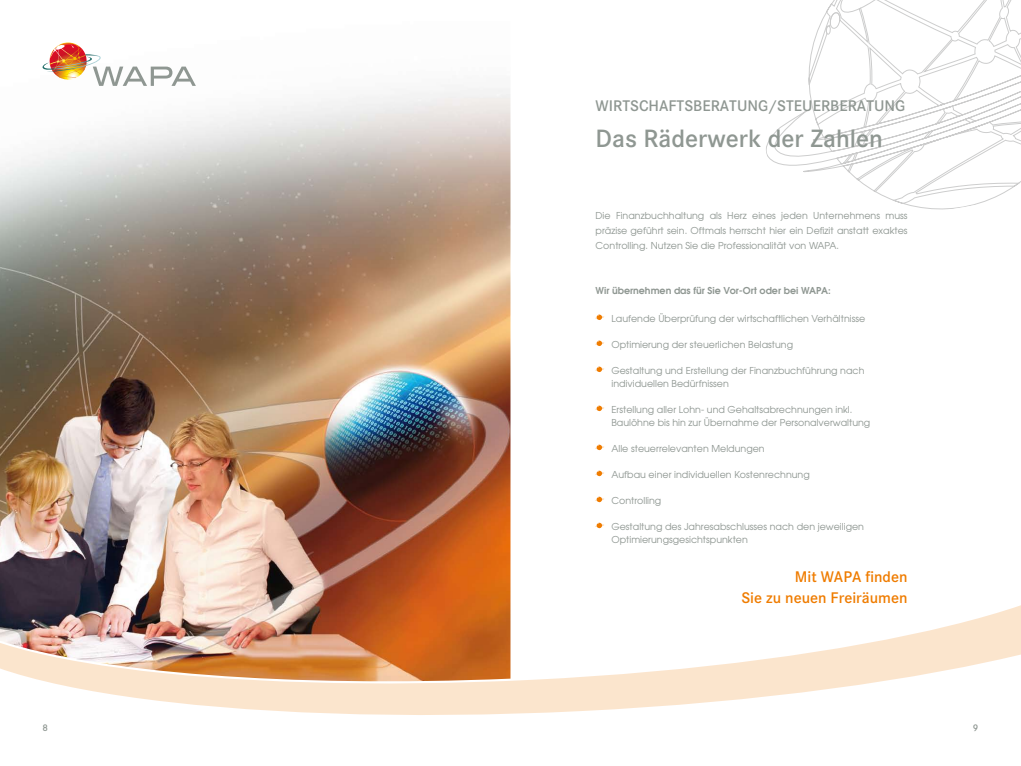
<style>
.page{position:relative;width:1021px;height:766px;background:#fff}
.page>*{position:absolute;margin:0;border:0;box-sizing:border-box;transform-origin:0 0}
.t1{font:600 26px "Corporate S";color:#8f9792}
.t2{font:600 16px "Corporate S";color:#8f9792}
.t3{font:600 16px/21px "Corporate S";color:#ef7c00;text-align:right}
.t4{font:600 10px "Corporate S";color:#8f9792}
.t5{font:9.5px/13px "Avant Garde";color:#8f9792}
.t6{font:600 9.5px "Avant Garde";color:#8f9792}
</style>
<div class="page">
<svg style="left:766px;top:0;width:254px;height:210px"></svg>
<svg style="left:826px;top:0;width:73px;height:35px"></svg>
<img style="left:0;top:42px;width:510px;height:459px">
<img style="left:42px;top:43px;width:154px;height:43px">
<img style="left:0;top:501px;width:1020px;height:214px">
<svg style="left:595px;top:314px;width:9px;height:6px"></svg>
<svg style="left:595px;top:340px;width:9px;height:6px"></svg>
<svg style="left:595px;top:366px;width:9px;height:6px"></svg>
<svg style="left:595px;top:405px;width:9px;height:6px"></svg>
<svg style="left:595px;top:444px;width:9px;height:6px"></svg>
<svg style="left:595px;top:470px;width:9px;height:6px"></svg>
<svg style="left:595px;top:496px;width:9px;height:6px"></svg>
<svg style="left:595px;top:522px;width:9px;height:6px"></svg>
<h2 class="t2" style="left:595px;top:97px;width:311px">Wirtschaftsberatung/steuerberatung</h2>
<h1 class="t1" style="left:595px;top:124px;width:289px">Das Räderwerk der Zahlen</h1>
<p class="t5" style="left:595px;top:208px;width:313px;line-height:15px;text-align:justify">Die Finanzbuchhaltung als Herz eines jeden Unternehmens muss präzise geführt sein. Oftmals herrscht hier ein Defizit anstatt exaktes Controlling. Nutzen Sie die Professionalität von WAPA.</p>
<p class="t6" style="left:595px;top:284px;width:237px">Wir übernehmen das für Sie Vor-Ort oder bei WAPA:</p>
<p class="t5" style="left:611px;top:311px;width:255px">Laufende Überprüfung der wirtschaftlichen Verhältnisse</p>
<p class="t5" style="left:611px;top:337px;width:183px">Optimierung der steuerlichen Belastung</p>
<p class="t5" style="left:611px;top:363px;width:254px">Gestaltung und Erstellung der Finanzbuchführung nach individuellen Bedürfnissen</p>
<p class="t5" style="left:611px;top:402px;width:260px">Erstellung aller Lohn- und Gehaltsabrechnungen inkl.<br>Baulöhne bis hin zur Übernahme der Personalverwaltung</p>
<p class="t5" style="left:611px;top:441px;width:155px">Alle steuerrelevanten Meldungen</p>
<p class="t5" style="left:611px;top:467px;width:200px">Aufbau einer individuellen Kostenrechnung</p>
<p class="t5" style="left:611px;top:493px;width:51px">Controlling</p>
<p class="t5" style="left:611px;top:519px;width:254px">Gestaltung des Jahresabschlusses nach den jeweiligen<br>Optimierungsgesichtspunkten</p>
<h2 class="t3" style="left:741px;top:566px;width:168px">M it WAPA finden<br>Sie zu neuen Freiräumen</h2>
<p class="t4" style="left:43px;top:721px;width:7px">8</p>
<p class="t4" style="left:972px;top:721px;width:7px">9</p>
</div>
